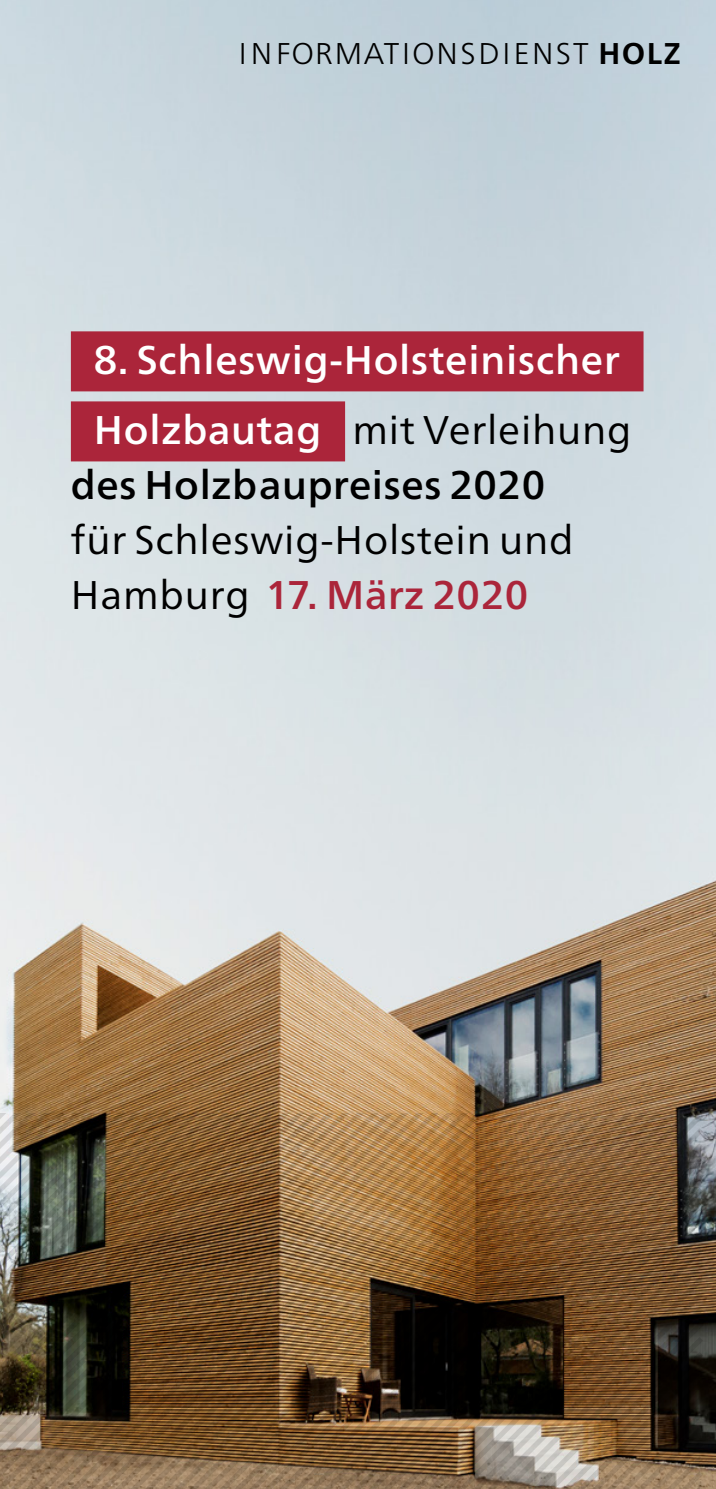
<style>
.page{position:relative;width:716px;height:1489px;background:#fff}
.page>*{position:absolute;margin:0;border:0;box-sizing:border-box;transform-origin:0 0}
.IDH_Folder_Rubrik{font:500 40px/70px "Frutiger Neue IDH";letter-spacing:.02em;color:#fff}
.IDH_Folder_Rubrik-2{font:40px/55px "Frutiger Neue LTW1 G";letter-spacing:.02em;color:#000}
.IDH_Folder_Rubrik-3{font:500 40px "Frutiger Neue LTW1 G";letter-spacing:.015em;color:#ab253a}
.t1{font:300 30px "Frutiger Neue IDH";letter-spacing:.07em;color:#000}
.s1{font-family:"Frutiger Neue LTW1 G";font-weight:700}
.s2{font-family:"Frutiger Neue LTW1 G";font-weight:400;color:#000}
.s3{font-weight:500}
.s4{font-weight:400;color:#000}
</style>
<div class="page">
<img style="left:0;top:0;width:716px;height:1488px">
<div style="left:71px;top:331px;width:572px;height:60px;background:#ab253a"></div>
<div style="left:71px;top:401px;width:274px;height:60px;background:#ab253a"></div>
<img style="left:0;top:1113px;width:708px;height:10px">
<img style="left:0;top:1123px;width:708px;height:14px">
<img style="left:0;top:1137px;width:708px;height:15px">
<img style="left:0;top:1152px;width:708px;height:15px">
<img style="left:0;top:1167px;width:708px;height:321px">
<p class="t1" style="left:239px;top:35px;width:443px">INFORMATIONSDIENST <span class="s1">HOLZ</span></p>
<p class="IDH_Folder_Rubrik" style="left:94px;top:325px;width:539px">8. Schleswig-Holsteinischer<br>Holzbautag <span class="s2">mit Verleihung</span></p>
<p class="IDH_Folder_Rubrik-2" style="left:71px;top:454px;width:504px"><span class="s3">des Holzbaupreises 2020 </span>für Schleswig-Holstein und</p>
<p class="IDH_Folder_Rubrik-3" style="left:71px;top:565px;width:459px"><span class="s4">Hamburg</span> 17. März 2020</p>
</div>
